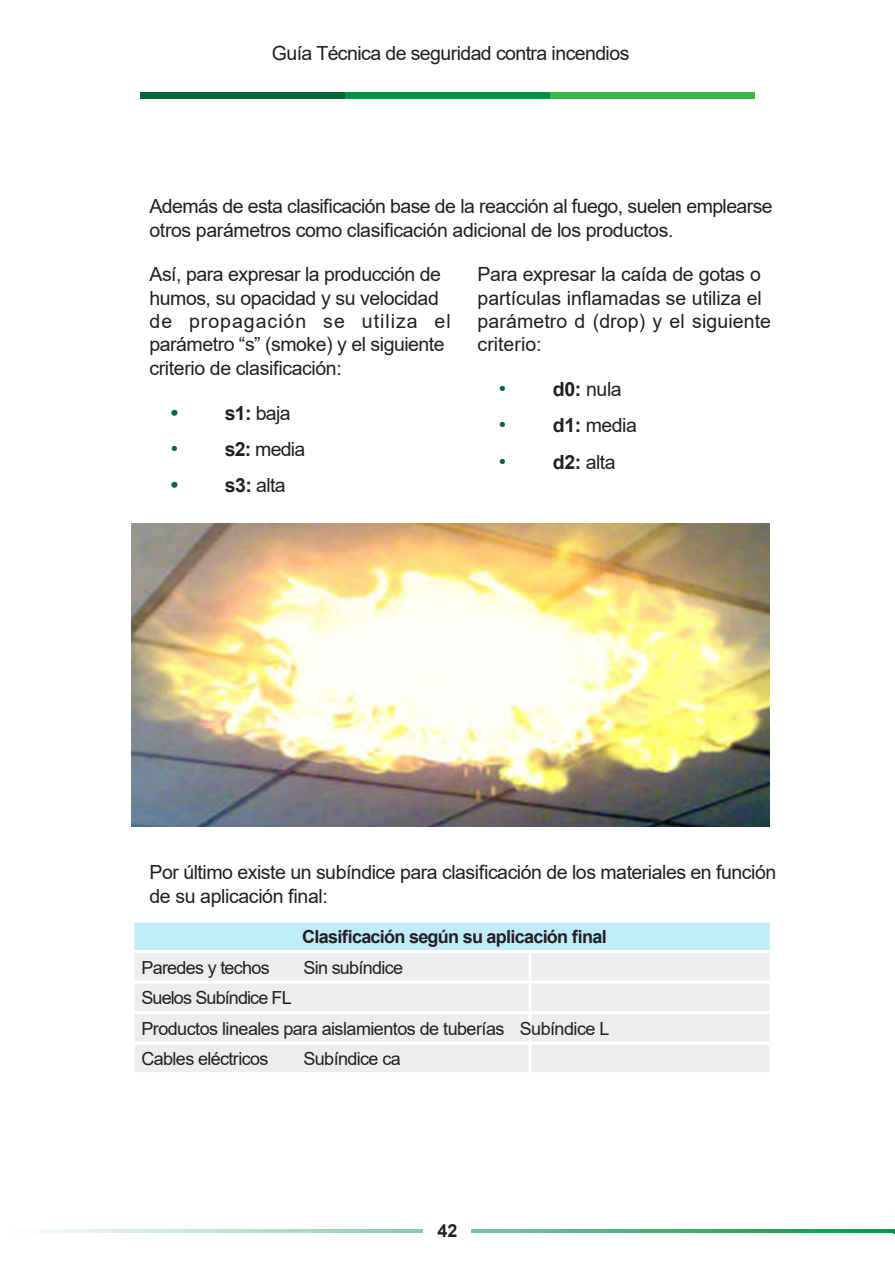
<style>
.page{position:relative;width:895px;height:1265px;background:#fff}
.page>*{position:absolute;margin:0;border:0;box-sizing:border-box;transform-origin:0 0}
.t1{font:19.5px/23.4px "Arial";letter-spacing:-.025em;color:#231f20}
.t2{font:19.5px/23.4px "Arial";letter-spacing:-.005em;color:#231f20}
.t3{font:18px/30.5px "Arial";letter-spacing:-.035em;color:#231f20}
.t4{font:700 18px "Arial";letter-spacing:-.04em;color:#231f20}
.s1{font-weight:700;font-size:21px;color:#006738}
.s2{font-weight:700}
.s3{font-size:21px;color:#006738}
</style>
<div class="page">
<div style="left:140px;top:92px;width:205px;height:6px;background:#006738"></div>
<div style="left:345px;top:92px;width:204px;height:6px;background:#009344"></div>
<div style="left:549px;top:92px;width:205px;height:6px;background:#39b54a"></div>
<svg style="left:40px;top:1229px;width:853px;height:3px;background:#7ac79e"></svg>
<div style="left:423px;top:1213px;width:48px;height:33px;background:#fff"></div>
<div style="left:133px;top:921px;width:638px;height:30px;background:#c0ecf9"></div>
<div style="left:134px;top:953px;width:635px;height:119px;background:#ededee"></div>
<hr style="left:528px;top:953px;width:3px;height:27px;background:#fff">
<hr style="left:131px;top:980px;width:399px;height:3px;background:#fff">
<hr style="left:530px;top:980px;width:242px;height:3px;background:#fff">
<hr style="left:528px;top:983px;width:3px;height:28px;background:#fff">
<hr style="left:131px;top:1011px;width:399px;height:3px;background:#fff">
<hr style="left:530px;top:1011px;width:242px;height:3px;background:#fff">
<hr style="left:528px;top:1014px;width:3px;height:27px;background:#fff">
<hr style="left:131px;top:1041px;width:399px;height:3px;background:#fff">
<hr style="left:530px;top:1041px;width:242px;height:3px;background:#fff">
<hr style="left:528px;top:1044px;width:3px;height:28px;background:#fff">
<hr style="left:131px;top:919px;width:399px;height:3px;background:#fff">
<hr style="left:131px;top:922px;width:3px;height:28px;background:#fff">
<hr style="left:530px;top:919px;width:242px;height:3px;background:#fff">
<hr style="left:769px;top:922px;width:3px;height:28px;background:#fff">
<hr style="left:131px;top:950px;width:399px;height:3px;background:#fff">
<hr style="left:530px;top:950px;width:242px;height:3px;background:#fff">
<img style="left:131px;top:524px;width:638px;height:302px">
<p class="t1" style="left:272px;top:43px;width:359px">Guía Técnica de seguridad contra incendios</p>
<p class="t1" style="left:149px;top:196px;width:624px">Además de esta clasificación base de la reacción al fuego, suelen emplearse otros parámetros como clasificación adicional de los productos.</p>
<p class="t1" style="left:149px;top:264px;width:303px">Así, para expresar la producción de humos, su opacidad y su velocidad de propagación se utiliza el parámetro “s” (smoke) y el siguiente criterio de clasificación:</p>
<p class="t1" style="left:171px;top:403px;width:121px"><span class="s1">•</span> <span class="s2">s1:</span> baja</p>
<p class="t1" style="left:171px;top:439px;width:136px"><span class="s3">•</span> <span class="s2">s2:</span> media</p>
<p class="t1" style="left:171px;top:475px;width:116px"><span class="s1">•</span> <span class="s2">s3:</span> alta</p>
<p class="t2" style="left:477px;top:264px;width:295px">Para expresar la caída de gotas o partículas inflamadas se utiliza el parámetro d (drop) y el siguiente criterio:</p>
<p class="t1" style="left:499px;top:379px;width:124px"><span class="s3">•</span> <span class="s2">d0:</span> nula</p>
<p class="t1" style="left:499px;top:415px;width:139px"><span class="s3">•</span> <span class="s2">d1:</span> media</p>
<p class="t1" style="left:499px;top:452px;width:118px"><span class="s3">•</span> <span class="s2">d2:</span> alta</p>
<p class="t1" style="left:149px;top:862px;width:628px">Por último existe un subíndice para clasificación de los materiales en función de su aplicación final:</p>
<p class="t4" style="left:302px;top:930px;width:306px">Clasificación según su aplicación final</p>
<p class="t3" style="left:141px;top:953px;width:130px">Paredes y techos</p>
<p class="t3" style="left:303px;top:953px;width:101px">Sin subíndice</p>
<p class="t3" style="left:141px;top:984px;width:469px">Suelos Subíndice FL<br>Productos lineales para aislamientos de tuberías Subíndice L<br>Cables eléctricos</p>
<p class="t3" style="left:303px;top:1045px;width:99px">Subíndice ca</p>
<p class="t4" style="left:437px;top:1223px;width:22px">42</p>
</div>
